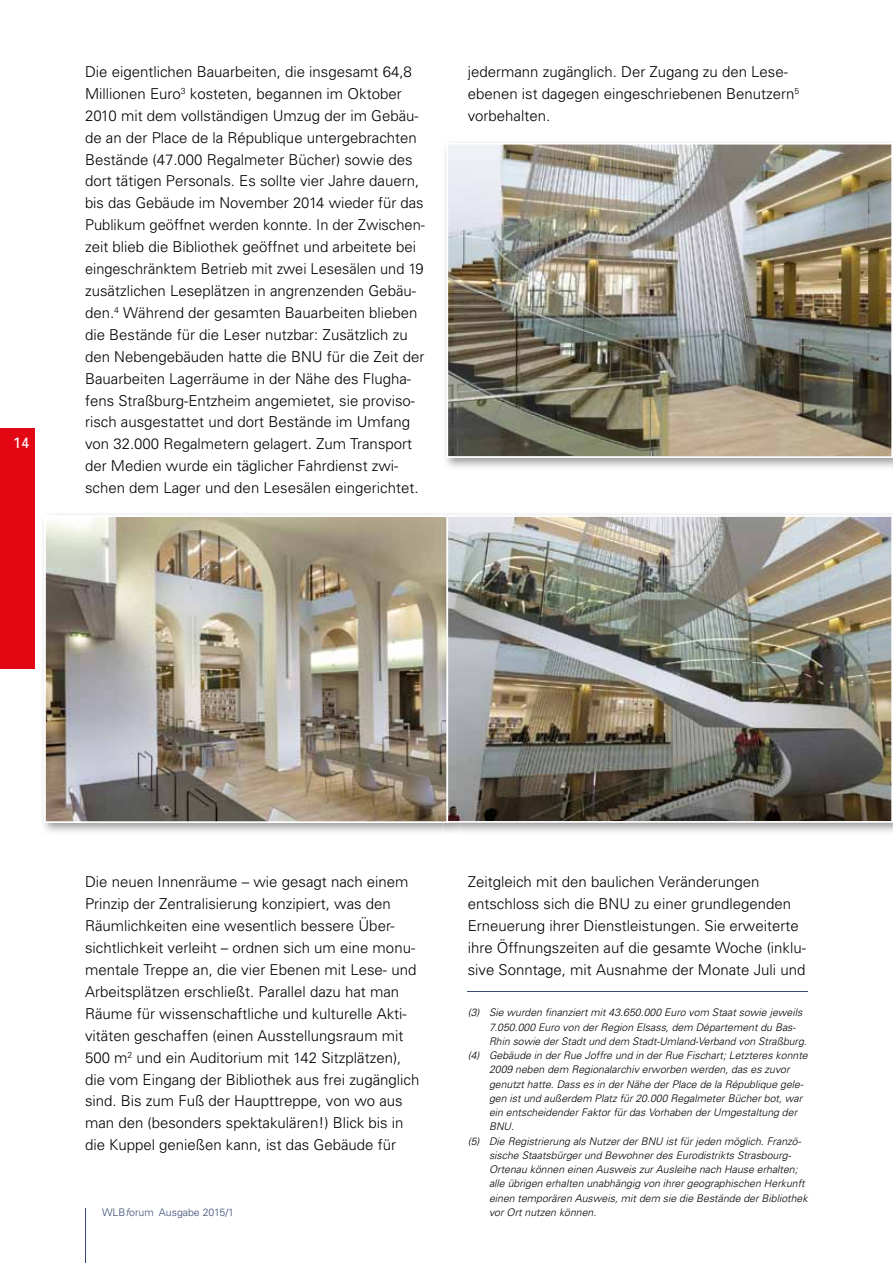
<style>
.page{position:relative;width:893px;height:1263px;background:#fff}
.page>*{position:absolute;margin:0;border:0;box-sizing:border-box;transform-origin:0 0}
.t1{font:300 15px/21.9px "Univers";color:#000}
.t2{font:15px "Univers";color:#fff}
.t3{font:italic 300 10.5px "Univers";color:#000}
.t4{font:300 10.5px "Univers";color:#3a4c74}
.s1{font-style:italic}
</style>
<div class="page">
<hr style="left:85px;top:1208px;width:1px;height:55px;background:#3a4c74">
<div style="left:0;top:428px;width:34px;height:240px;background:#e30613"></div>
<img style="left:45px;top:515px;width:398px;height:308px">
<hr style="left:468px;top:991px;width:340px;height:1px;background:#3a4c74">
<img style="left:443px;top:515px;width:3px;height:308px">
<img style="left:446px;top:515px;width:447px;height:308px">
<img style="left:446px;top:144px;width:447px;height:314px">
<p class="t2" style="left:13px;top:434px;width:18px">14</p>
<p class="t1" style="left:85px;top:60px;width:341px">Die eigentlichen Bauarbeiten, die insgesamt 64,8<br>Millionen Euro<sup>3</sup> kosteten, begannen im Oktober 2010 mit dem vollständigen Umzug der im Gebäu&shy;de an der Place de la République untergebrachten Bestände (47.000 Regalmeter Bücher) sowie des dort tätigen Personals. Es sollte vier Jahre dauern, bis das Gebäude im November 2014 wieder für das Publikum geöffnet werden konnte. In der Zwischen&shy;zeit blieb die Bibliothek geöffnet und arbeitete bei eingeschränktem Betrieb mit zwei Lesesälen und 19 zusätzlichen Leseplätzen in angrenzenden Gebäu&shy;den.<sup>4</sup> Während der gesamten Bauarbeiten blieben die Bestände für die Leser nutzbar: Zusätzlich zu den Nebengebäuden hatte die BNU für die Zeit der Bauarbeiten Lagerräume in der Nähe des Flugha&shy;fens Straßburg-Entzheim angemietet, sie proviso&shy;risch ausgestattet und dort Bestände im Umfang von 32.000 Regalmetern gelagert. Zum Transport der Medien wurde ein täglicher Fahrdienst zwi&shy;schen dem Lager und den Lesesälen eingerichtet.</p>
<p class="t1" style="left:468px;top:60px;width:333px">jedermann zugänglich. Der Zugang zu den Lese&shy;ebenen ist dagegen eingeschriebenen Benutzern<sup>5 </sup>vorbehalten.</p>
<p class="t1" style="left:85px;top:871px;width:336px">Die neuen Innenräume – wie gesagt nach einem Prinzip der Zentralisierung konzipiert, was den Räumlichkeiten eine wesentlich bessere Über&shy;sichtlichkeit verleiht – ordnen sich um eine monu&shy;mentale Treppe an, die vier Ebenen mit Lese- und Arbeitsplätzen erschließt. Parallel dazu hat man Räume für wissenschaftliche und kulturelle Akti&shy;vitäten geschaffen (einen Ausstellungsraum mit 500 m<sup>2</sup> und ein Auditorium mit 142 Sitzplätzen), die vom Eingang der Bibliothek aus frei zugänglich sind. Bis zum Fuß der Haupttreppe, von wo aus man den (besonders spektakulären!) Blick bis in die Kuppel genießen kann, ist das Gebäude für</p>
<p class="t4" style="left:102px;top:1206px;width:134px">WLB<span class="s1">f</span>orum Ausgabe 2015/1</p>
<p class="t1" style="left:468px;top:871px;width:340px">Zeitgleich mit den baulichen Veränderungen entschloss sich die BNU zu einer grundlegenden Erneuerung ihrer Dienstleistungen. Sie erweiterte ihre Öffnungszeiten auf die gesamte Woche (inklu&shy;sive Sonntage, mit Ausnahme der Monate Juli und</p>
<p class="t3" style="left:468px;top:1006px;width:336px">(3) Sie wurden finanziert mit 43.650.000 Euro vom Staat sowie jeweils</p>
<p class="t3" style="left:489px;top:1020px;width:308px">7.050.000 Euro von der Region Elsass, dem Département du Bas-</p>
<p class="t3" style="left:489px;top:1035px;width:319px">Rhin sowie der Stadt und dem Stadt-Umland-Verband von Straßburg.</p>
<p class="t3" style="left:468px;top:1049px;width:341px">(4) Gebäude in der Rue Joffre und in der Rue Fischart; Letzteres konnte</p>
<p class="t3" style="left:489px;top:1063px;width:302px">2009 neben dem Regionalarchiv erworben werden, das es zuvor</p>
<p class="t3" style="left:489px;top:1077px;width:315px">genutzt hatte. Dass es in der Nähe der Place de la République gele-</p>
<p class="t3" style="left:489px;top:1092px;width:315px">gen ist und außerdem Platz für 20.000 Regalmeter Bücher bot, war</p>
<p class="t3" style="left:489px;top:1106px;width:310px">ein entscheidender Faktor für das Vorhaben der Umgestaltung der</p>
<p class="t3" style="left:489px;top:1120px;width:27px">BNU.</p>
<p class="t3" style="left:468px;top:1134px;width:334px">(5) Die Registrierung als Nutzer der BNU ist für jeden möglich. Franzö-</p>
<p class="t3" style="left:489px;top:1149px;width:303px">sische Staatsbürger und Bewohner des Eurodistrikts Strasbourg-</p>
<p class="t3" style="left:489px;top:1163px;width:310px">Ortenau können einen Ausweis zur Ausleihe nach Hause erhalten;</p>
<p class="t3" style="left:489px;top:1177px;width:317px">alle übrigen erhalten unabhängig von ihrer geographischen Herkunft</p>
<p class="t3" style="left:489px;top:1191px;width:320px">einen temporären Ausweis, mit dem sie die Bestände der Bibliothek</p>
<p class="t3" style="left:489px;top:1206px;width:109px">vor Ort nutzen können.</p>
</div>
